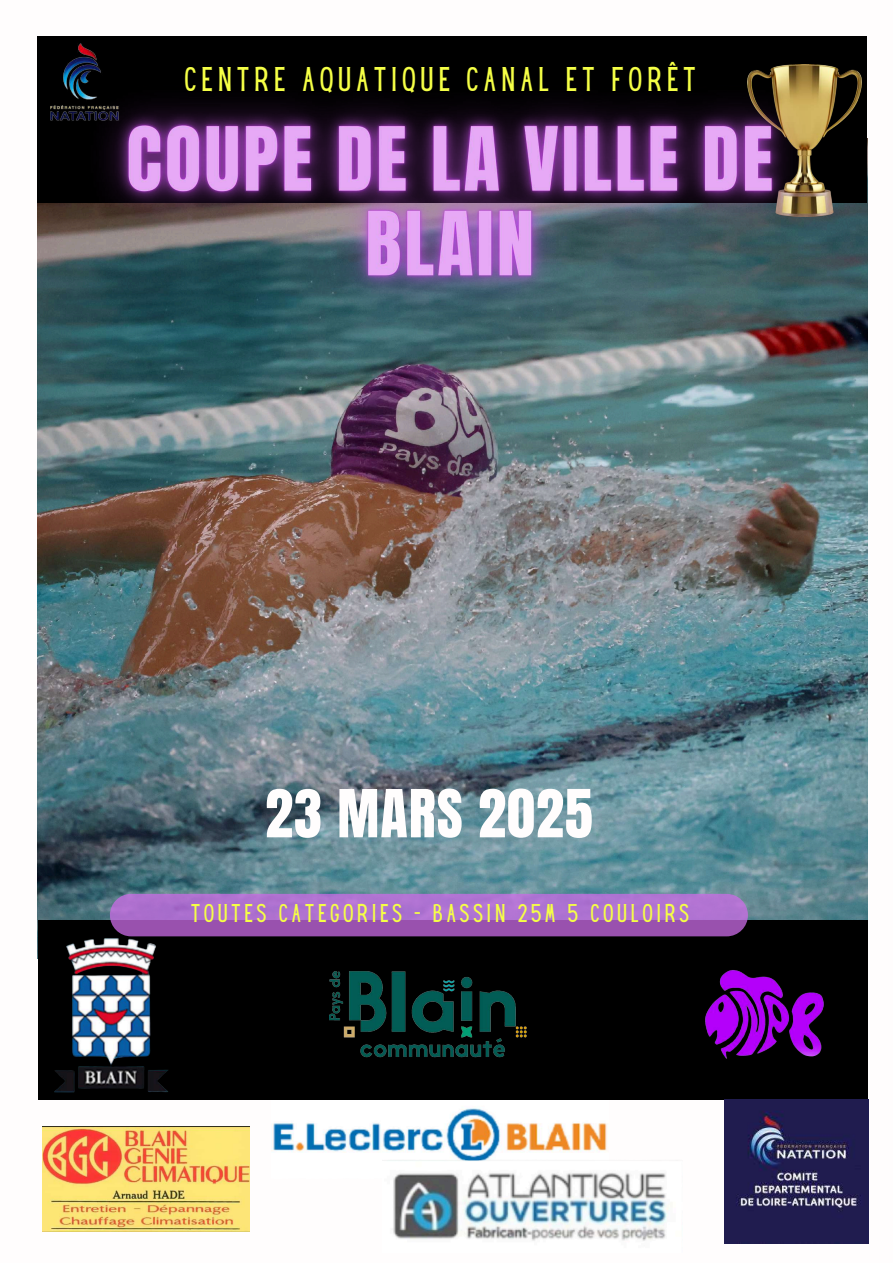
<style>
.page{position:relative;width:893px;height:1263px;background:#fff}
.page>*{position:absolute;margin:0;border:0;box-sizing:border-box;transform-origin:0 0}
.t1{font:56.25px "Anton";letter-spacing:.02em;color:#fffdfd}
.t2{font:30px "Hey Gotcha";letter-spacing:.18em;color:#f5ff46}
.t3{font:22.5px "Hey Gotcha";letter-spacing:.18em;color:#f5ff46}
</style>
<div class="page">
<img style="left:37px;top:138px;width:830px;height:790px">
<img style="left:43px;top:1127px;width:207px;height:104px">
<img style="left:272px;top:1099px;width:336px;height:60px">
<div style="left:38px;top:920px;width:830px;height:179px;background:#000"></div>
<img style="left:387px;top:1159px;width:282px;height:82px">
<img style="left:37px;top:928px;width:161px;height:172px">
<img style="left:724px;top:1099px;width:144px;height:144px">
<img style="left:329px;top:971px;width:198px;height:87px">
<img style="left:673px;top:932px;width:183px;height:178px">
<svg style="left:110px;top:894px;width:638px;height:42px;background:#a665c3"></svg>
<img style="left:37px;top:36px;width:10px;height:92px">
<img style="left:854px;top:64px;width:7px;height:152px">
<img style="left:47px;top:36px;width:807px;height:342px">
<h2 class="t2" style="left:185px;top:67px;width:512px">CENTRE AQUATIQUE CANAL ET FORÊT</h2>
<h1 class="t1" style="left:265px;top:773px;width:329px">23 MARS 2025</h1>
<p class="t3" style="left:191px;top:903px;width:499px">TOUTES CATEGORIES - BASSIN 25M 5 COULOIRS</p>
</div>
